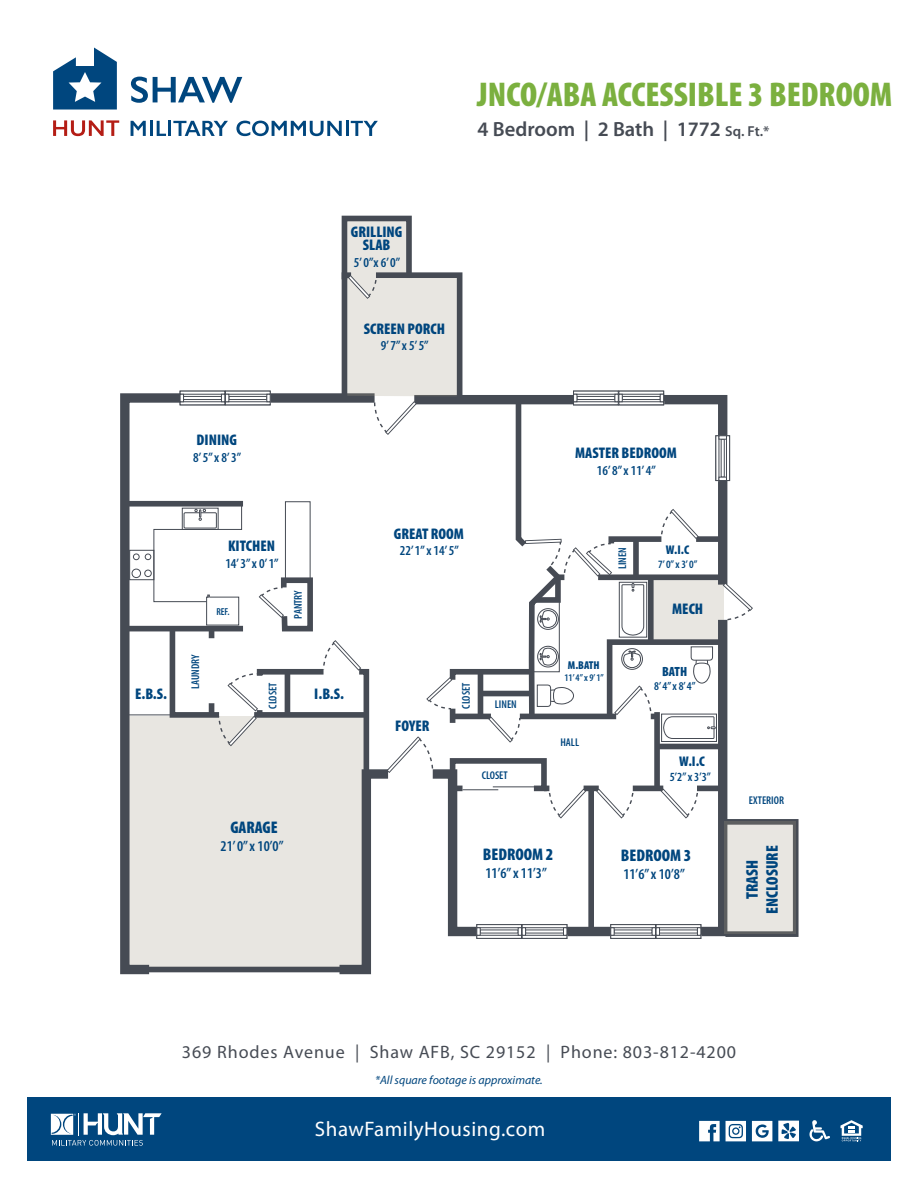
<style>
.page{position:relative;width:918px;height:1188px;background:#fff}
.page>*{position:absolute;margin:0;border:0;box-sizing:border-box;transform-origin:0 0}
.t1{font:900 condensed 34.5px "Myriad Pro";color:#7bb03f}
.t2{font:21px "Myriad Pro";letter-spacing:.025em;color:#fff}
.t3{font:600 20.55px "Myriad Pro";color:#464b54}
.t4{font:18px "Myriad Pro";letter-spacing:.05em;color:#464b54}
.t5{font:900 condensed 16.95px/20.2px "Myriad Pro";color:#00467e;text-align:center}
.t6{font:900 condensed 15.45px/13.8px "Myriad Pro";color:#00467e;text-align:center}
.t7{font:600 condensed 15px "Myriad Pro";color:#00467e}
.t8{font:900 condensed 14.1px "Myriad Pro";color:#00467e}
.t9{font:600 condensed 13.8px "Myriad Pro";color:#00467e}
.t10{font:900 condensed 13.35px "Myriad Pro";color:#00467e}
.t11{font:900 condensed 12.6px "Myriad Pro";color:#00467e}
.t12{font:600 condensed 12.45px "Myriad Pro";color:#00467e}
.t13{font:italic 12px "Myriad Pro";color:#00467e}
.t14{font:600 condensed 11.85px "Myriad Pro";color:#00467e}
.t15{font:900 condensed 11.4px "Myriad Pro";color:#00467e}
.t16{font:600 condensed 11.25px "Myriad Pro";color:#00467e}
.t17{font:600 condensed 10.2px "Myriad Pro";color:#00467e}
.t18{font:600 condensed 10.05px "Myriad Pro";color:#00467e}
.s1{font-size:14.4px}
</style>
<div class="page">
<div style="left:27px;top:1098px;width:864px;height:63px;background:#00467e"></div>
<svg style="left:53px;top:120px;width:66px;height:16px"></svg>
<svg style="left:131px;top:121px;width:15px;height:15px"></svg>
<hr style="left:150px;top:121px;width:3px;height:15px;background:#00467e">
<svg style="left:157px;top:121px;width:9px;height:15px"></svg>
<hr style="left:168px;top:121px;width:3px;height:15px;background:#00467e">
<svg style="left:173px;top:121px;width:55px;height:15px"></svg>
<svg style="left:236px;top:121px;width:106px;height:15px"></svg>
<hr style="left:346px;top:121px;width:3px;height:15px;background:#00467e">
<svg style="left:351px;top:121px;width:27px;height:15px"></svg>
<svg style="left:53px;top:48px;width:64px;height:62px"></svg>
<svg style="left:131px;top:77px;width:111px;height:26px"></svg>
<div style="left:723px;top:819px;width:76px;height:118px;border:6px solid #464b54"></div>
<svg style="left:120px;top:393px;width:25px;height:582px"></svg>
<div style="left:125px;top:626px;width:118px;height:5px;background:#464b54"></div>
<svg style="left:756px;top:822px;width:40px;height:112px;background:#d7d5d1"></svg>
<hr style="left:125px;top:714px;width:47px;height:1px;background:#464b54">
<div style="left:125px;top:501px;width:118px;height:6px;background:#464b54"></div>
<svg style="left:145px;top:215px;width:611px;height:760px"></svg>
<svg style="left:51px;top:1113px;width:111px;height:33px"></svg>
<svg style="left:840px;top:1120px;width:23px;height:21px"></svg>
<svg style="left:810px;top:1120px;width:20px;height:21px"></svg>
<svg style="left:699px;top:1121px;width:21px;height:20px"></svg>
<svg style="left:752px;top:1121px;width:20px;height:20px"></svg>
<svg style="left:726px;top:1121px;width:20px;height:20px"></svg>
<svg style="left:778px;top:1121px;width:21px;height:20px"></svg>
<p class="t6" style="left:197px;top:433px;width:42px">DINING</p>
<p class="t9" style="left:193px;top:449px;width:49px">8’ 5” x 8’ 3”</p>
<p class="t6" style="left:228px;top:539px;width:49px">KITCHEN</p>
<p class="t9" style="left:225px;top:554px;width:55px">14’ 3” x 0’ 1”</p>
<p class="t18" style="left:216px;top:606px;width:15px">REF.</p>
<p class="t16" style="left:291px;top:619px;width:30px;rotate:-90deg">PANTRY</p>
<h1 class="t1" style="left:477px;top:73px;width:417px">JNCO/ABA ACCESSIBLE 3 BEDROOM</h1>
<h3 class="t3" style="left:477px;top:116px;width:294px">4 Bedroom | 2 Bath | 1772 <span class="s1">Sq. Ft.*</span></h3>
<p class="t6" style="left:351px;top:224px;width:53px">GRILLING<br>SLAB</p>
<p class="t9" style="left:354px;top:254px;width:48px">5’ 0”x 6’ 0”</p>
<p class="t6" style="left:364px;top:321px;width:83px">SCREEN PORCH</p>
<p class="t9" style="left:381px;top:337px;width:49px">9’ 7” x 5’ 5”</p>
<p class="t6" style="left:394px;top:526px;width:72px">GREAT ROOM</p>
<p class="t9" style="left:400px;top:542px;width:61px">22’ 1” x 14’ 5”</p>
<p class="t6" style="left:575px;top:446px;width:103px">MASTER BEDROOM</p>
<p class="t9" style="left:597px;top:462px;width:61px">16’ 8” x 11’ 4”</p>
<p class="t16" style="left:615px;top:569px;width:23px;rotate:-90deg">LINEN</p>
<p class="t11" style="left:666px;top:542px;width:25px">W.I.C</p>
<p class="t16" style="left:658px;top:557px;width:41px">7’ 0” x 3’ 0”</p>
<p class="t6" style="left:672px;top:602px;width:33px">MECH</p>
<p class="t16" style="left:188px;top:689px;width:36px;rotate:-90deg">LAUNDRY</p>
<p class="t16" style="left:266px;top:709px;width:28px;rotate:-90deg">CLOSET</p>
<p class="t16" style="left:459px;top:709px;width:28px;rotate:-90deg">CLOSET</p>
<p class="t6" style="left:135px;top:687px;width:33px">E.B.S.</p>
<p class="t6" style="left:314px;top:687px;width:31px">I.B.S.</p>
<p class="t6" style="left:395px;top:719px;width:36px">FOYER</p>
<p class="t16" style="left:495px;top:697px;width:23px">LINEN</p>
<p class="t16" style="left:482px;top:768px;width:28px">CLOSET</p>
<p class="t15" style="left:568px;top:658px;width:33px">M.BATH</p>
<p class="t17" style="left:564px;top:671px;width:41px">11’ 4” x 9’ 1”</p>
<p class="t16" style="left:560px;top:735px;width:20px">HALL</p>
<p class="t5" style="left:230px;top:817px;width:49px">GARAGE</p>
<p class="t7" style="left:221px;top:837px;width:64px">21’ 0” x 10’0”</p>
<p class="t5" style="left:483px;top:844px;width:72px">BEDROOM 2</p>
<p class="t7" style="left:485px;top:864px;width:63px">11’6” x 11’3”</p>
<p class="t10" style="left:662px;top:663px;width:27px">BATH</p>
<p class="t14" style="left:654px;top:679px;width:43px">8’ 4” x 8’ 4”</p>
<p class="t8" style="left:679px;top:752px;width:27px">W.I.C</p>
<p class="t12" style="left:670px;top:769px;width:42px">5’2” x 3’3”</p>
<p class="t5" style="left:621px;top:845px;width:72px">BEDROOM 3</p>
<p class="t7" style="left:623px;top:865px;width:63px">11’6” x 10’8”</p>
<p class="t16" style="left:749px;top:793px;width:37px">EXTERIOR</p>
<p class="t5" style="left:741px;top:914px;width:70px;rotate:-90deg">TRASH<br>ENCLOSURE</p>
<p class="t4" style="left:182px;top:1041px;width:556px">369 Rhodes Avenue | Shaw AFB, SC 29152 | Phone: 803-812-4200</p>
<p class="t13" style="left:375px;top:1072px;width:169px">*All square footage is approximate.</p>
<h2 class="t2" style="left:315px;top:1116px;width:232px">ShawFamilyHousing.com</h2>
</div>
